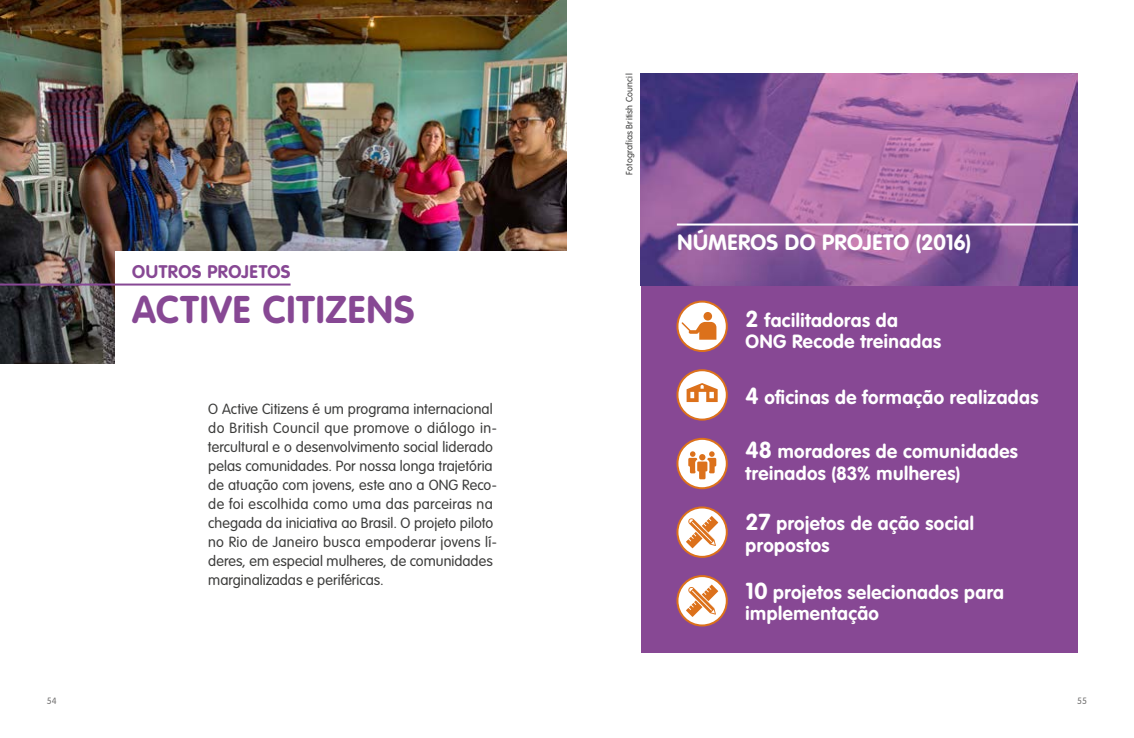
<style>
.page{position:relative;width:1134px;height:738px;background:#fff}
.page>*{position:absolute;margin:0;border:0;box-sizing:border-box;transform-origin:0 0}
.t1{font:700 38px "VAG Rounded Std";letter-spacing:.02em;color:#874894}
.t2{font:700 21.8px "VAG Rounded Std";letter-spacing:.01em;color:#fff}
.t3{font:700 18.8px/20.8px "VAG Rounded Std";letter-spacing:.02em;color:#fff}
.t4{font:700 18px "VAG Rounded Std";letter-spacing:.03em;color:#874894}
.t5{font:300 14.5px/19px "VAG Rounded Std";letter-spacing:.005em;color:#3c3c3b}
.t6{font:300 9px "VAG Rounded Std";letter-spacing:.025em;color:#3c3c3b}
.t7{font:300 9px "VAG Rounded Std";color:#706f6f}
.s1{font-size:22.8px}
</style>
<div class="page">
<img style="left:0;top:0;width:567px;height:363px">
<div style="left:115px;top:251px;width:452px;height:134px;background:#fff"></div>
<div style="left:641px;top:279px;width:436px;height:373px;background:#874894"></div>
<img style="left:641px;top:74px;width:436px;height:211px">
<hr style="left:677px;top:223px;width:420px;height:2px;background:#fff">
<hr style="left:0;top:283px;width:291px;height:2px;background:#874894">
<svg style="left:677px;top:507px;width:50px;height:49px"></svg>
<div style="left:676px;top:506px;width:52px;height:51px;border:2px solid #dc711b;border-radius:50%"></div>
<svg style="left:686px;top:515px;width:32px;height:33px"></svg>
<svg style="left:677px;top:575px;width:50px;height:50px"></svg>
<div style="left:676px;top:574px;width:52px;height:52px;border:2px solid #dc711b;border-radius:50%"></div>
<svg style="left:686px;top:584px;width:32px;height:32px"></svg>
<svg style="left:677px;top:301px;width:50px;height:50px"></svg>
<div style="left:676px;top:300px;width:52px;height:52px;border:2px solid #dc711b;border-radius:50%"></div>
<div style="left:703px;top:312px;width:9px;height:8px;background:#dc711b;border-radius:50%"></div>
<svg style="left:682px;top:321px;width:34px;height:18px"></svg>
<svg style="left:677px;top:438px;width:50px;height:50px"></svg>
<div style="left:676px;top:437px;width:52px;height:52px;border:2px solid #dc711b;border-radius:50%"></div>
<svg style="left:688px;top:451px;width:28px;height:28px"></svg>
<svg style="left:699px;top:453px;width:6px;height:7px"></svg>
<div style="left:677px;top:370px;width:50px;height:49px;background:#fff;border-radius:50%"></div>
<div style="left:676px;top:369px;width:52px;height:51px;border:2px solid #dc711b;border-radius:50%"></div>
<svg style="left:687px;top:383px;width:31px;height:19px"></svg>
<p class="t4" style="left:132px;top:261px;width:160px">OUTROS PROJETOS</p>
<h1 class="t1" style="left:132px;top:287px;width:284px">ACTIVE CITIZENS</h1>
<p class="t5" style="left:208px;top:400px;width:290px">O Active Citizens é um programa internacional do British Council que promove o diálogo in&shy;tercultural e o desenvolvimento social liderado pelas comunidades. Por nossa longa trajetória de atuação com jovens, este ano a ONG Reco&shy;de foi escolhida como uma das parceiras na chegada da iniciativa ao Brasil. O projeto piloto no Rio de Janeiro busca empoderar jovens lí&shy;deres, em especial mulheres, de comunidades marginalizadas e periféricas.</p>
<p class="t6" style="left:624px;top:174px;width:102px;rotate:-90deg">Fotografias British Council</p>
<h2 class="t2" style="left:677px;top:229px;width:295px">NÚMEROS DO PROJETO (2016)</h2>
<p class="t3" style="left:746px;top:310px;width:197px"><span class="s1">2</span> facilitadoras da<br>ONG Recode treinadas</p>
<p class="t3" style="left:746px;top:387px;width:294px"><span class="s1">4</span> oficinas de formação realizadas</p>
<p class="t3" style="left:746px;top:440px;width:274px;line-height:22px"><span class="s1">48</span> moradores de comunidades treinados (83% mulheres)</p>
<p class="t3" style="left:746px;top:513px;width:230px;line-height:22px"><span class="s1">27</span> projetos de ação social propostos</p>
<p class="t3" style="left:746px;top:582px;width:260px"><span class="s1">10</span> projetos selecionados para implementação</p>
<p class="t7" style="left:47px;top:694px;width:11px">54</p>
<p class="t7" style="left:1077px;top:694px;width:11px">55</p>
</div>
